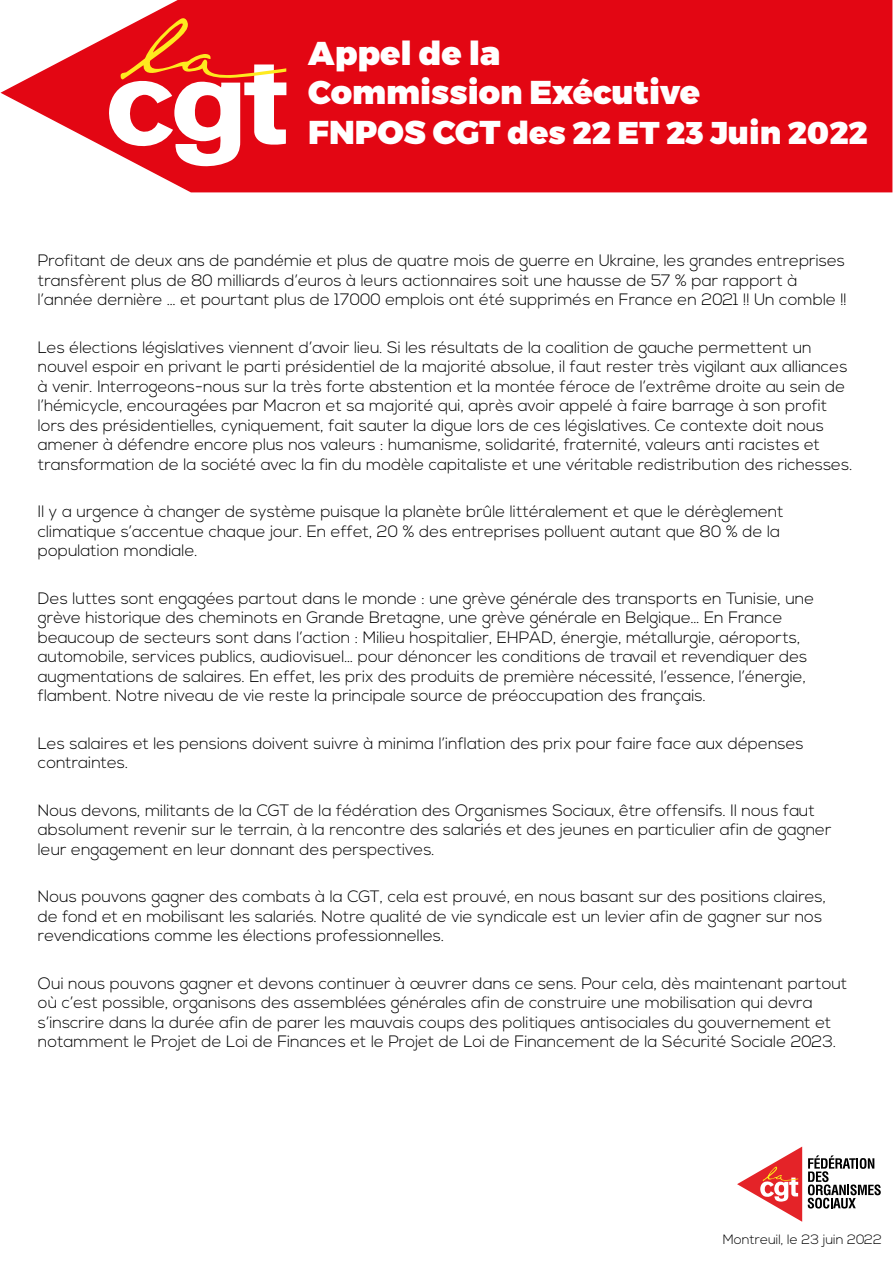
<style>
.page{position:relative;width:893px;height:1263px;background:#fff}
.page>*{position:absolute;margin:0;border:0;box-sizing:border-box;transform-origin:0 0}
.t1{font:900 33px/39.8px "Montserrat";color:#fff}
.t2{font:900 31.5px "Montserrat";color:#fff}
.t3{font:300 16.5px/19.5px "Nexa";color:#000}
.t4{font:300 13.5px "Nexa";color:#000}
.s1{font-size:33px}
</style>
<div class="page">
<svg style="left:737px;top:1147px;width:65px;height:75px"></svg>
<svg style="left:808px;top:1155px;width:73px;height:53px"></svg>
<svg style="left:1px;top:0;width:891px;height:192px;background:#e6232e"></svg>
<svg style="left:108px;top:17px;width:178px;height:150px"></svg>
<h1 class="t1" style="left:308px;top:34px;width:393px">Appel de la<br>Commission Exécutive</h1>
<h2 class="t2" style="left:308px;top:113px;width:561px"><span class="s1">FNPOS CGT</span> des 22 ET 23 Juin 2022</h2>
<p class="t3" style="left:38px;top:251px;width:810px">Profitant de deux ans de pandémie et plus de quatre mois de guerre en Ukraine, les grandes entreprises transfèrent plus de 80 milliards d’euros à leurs actionnaires soit une hausse de 57 % par rapport à l’année dernière … et pourtant plus de 17000 emplois ont été supprimés en France en 2021 !! Un comble !!</p>
<p class="t3" style="left:38px;top:338px;width:816px">Les élections législatives viennent d’avoir lieu. Si les résultats de la coalition de gauche permettent un nouvel espoir en privant le parti présidentiel de la majorité absolue, il faut rester très vigilant aux alliances à venir. Interrogeons-nous sur la très forte abstention et la montée féroce de l’extrême droite au sein de l’hémicycle, encouragées par Macron et sa majorité qui, après avoir appelé à faire barrage à son profit lors des présidentielles, cyniquement, fait sauter la digue lors de ces législatives. Ce contexte doit nous amener à défendre encore plus nos valeurs : humanisme, solidarité, fraternité, valeurs anti racistes et transformation de la société avec la fin du modèle capitaliste et une véritable redistribution des richesses.</p>
<p class="t3" style="left:38px;top:503px;width:747px">Il y a urgence à changer de système puisque la planète brûle littéralement et que le dérèglement climatique s’accentue chaque jour. En effet, 20 % des entreprises polluent autant que 80 % de la population mondiale.</p>
<p class="t3" style="left:38px;top:589px;width:778px">Des luttes sont engagées partout dans le monde : une grève générale des transports en Tunisie, une grève historique des cheminots en Grande Bretagne, une grève générale en Belgique… En France beaucoup de secteurs sont dans l’action : Milieu hospitalier, EHPAD, énergie, métallurgie, aéroports, automobile, services publics, audiovisuel… pour dénoncer les conditions de travail et revendiquer des augmentations de salaires. En effet, les prix des produits de première nécessité, l’essence, l’énergie, flambent. Notre niveau de vie reste la principale source de préoccupation des français.</p>
<p class="t3" style="left:38px;top:734px;width:767px">Les salaires et les pensions doivent suivre à minima l’inflation des prix pour faire face aux dépenses contraintes.</p>
<p class="t3" style="left:38px;top:801px;width:795px">Nous devons, militants de la CGT de la fédération des Organismes Sociaux, être offensifs. Il nous faut absolument revenir sur le terrain, à la rencontre des salariés et des jeunes en particulier afin de gagner leur engagement en leur donnant des perspectives.</p>
<p class="t3" style="left:38px;top:888px;width:790px">Nous pouvons gagner des combats à la CGT, cela est prouvé, en nous basant sur des positions claires, de fond et en mobilisant les salariés. Notre qualité de vie syndicale est un levier afin de gagner sur nos revendications comme les élections professionnelles.</p>
<p class="t3" style="left:38px;top:974px;width:811px">Oui nous pouvons gagner et devons continuer à œuvrer dans ce sens. Pour cela, dès maintenant partout où c’est possible, organisons des assemblées générales afin de construire une mobilisation qui devra s’inscrire dans la durée afin de parer les mauvais coups des politiques antisociales du gouvernement et notamment le Projet de Loi de Finances et le Projet de Loi de Financement de la Sécurité Sociale 2023.</p>
<p class="t4" style="left:723px;top:1232px;width:161px">Montreuil, le 23 juin 2022</p>
</div>
